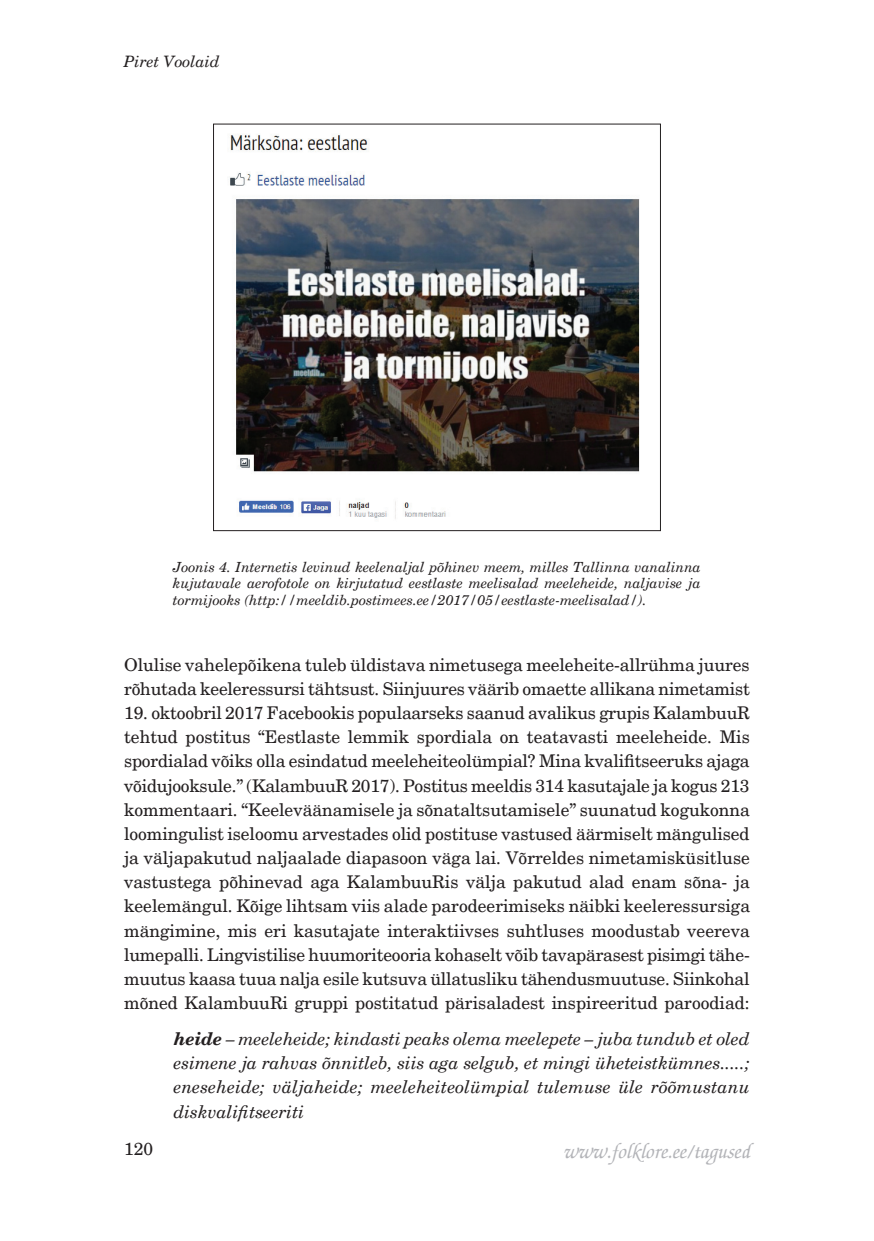
<style>
.page{position:relative;width:874px;height:1241px;background:#fff}
.page>*{position:absolute;margin:0;border:0;box-sizing:border-box;transform-origin:0 0}
.t1{font:italic 500 21px "Zapf Chancery";color:#b2b3b7}
.t2{font:17.5px/24.2px "New Century Schlbk";color:#231f20}
.t3{font:italic 17.5px/24.2px "New Century Schlbk";letter-spacing:.01em;color:#231f20;text-align:justify}
.t4{font:italic 15.75px "New Century Schlbk";color:#231f20}
.t5{font:italic 14px/16.8px "New Century Schlbk";color:#231f20;text-align:justify}
.s1{font-weight:700}
</style>
<div class="page">
<img style="left:230px;top:135px;width:410px;height:384px">
<p class="t4" style="left:124px;top:52px;width:97px">Piret Voolaid</p>
<p class="t5" style="left:173px;top:558px;width:529px">Joonis 4. Internetis levinud keelenaljal põhinev meem, milles Tallinna vanalinna kujutavale aerofotole on kirjutatud eestlaste meelisalad meeleheide, naljavise ja tormijooks (http://meeldib.postimees.ee/2017/05/eestlaste-meelisalad/).</p>
<p class="t2" style="left:124px;top:652px;width:627px">Olulise vahelepõikena tuleb üldistava nimetusega meeleheite-allrühma juures rõhutada keeleressursi tähtsust. Siinjuures väärib omaette allikana nimetamist</p>
<p class="t2" style="left:124px;top:700px;width:627px;text-align:justify">19. oktoobril 2017 Facebookis populaarseks saanud avalikus grupis KalambuuR tehtud postitus “Eestlaste lemmik spordiala on teatavasti meeleheide. Mis spordialad võiks olla esindatud meeleheiteolümpial? Mina kvalifitseeruks ajaga võidujooksule.” (KalambuuR 2017). Postitus meeldis 314 kasutajale ja kogus 213 kommentaari. “Keeleväänamisele ja sõnataltsutamisele” suunatud kogukonna loomingulist iseloomu arvestades olid postituse vastused äärmiselt mängulised ja väljapakutud naljaalade diapasoon väga lai. Võrreldes nimetamisküsitluse vastustega põhinevad aga KalambuuRis välja pakutud alad enam sõna- ja keelemängul. Kõige lihtsam viis alade parodeerimiseks näibki keeleressursiga mängimine, mis eri kasutajate interaktiivses suhtluses moodustab veereva lumepalli. Lingvistilise huumoriteooria kohaselt võib tavapärasest pisimgi tähe&shy;muutus kaasa tuua nalja esile kutsuva üllatusliku tähendusmuutuse. Siinkohal mõned KalambuuRi gruppi postitatud pärisaladest inspireeritud paroodiad:</p>
<p class="t3" style="left:174px;top:1026px;width:577px"><span class="s1">heide</span> – meeleheide; kindasti peaks olema meelepete – juba tundub et oled esimene ja rahvas õnnitleb, siis aga selgub, et mingi üheteistkümnes.....; eneseheide; väljaheide; meeleheiteolümpial tulemuse üle rõõmustanu diskvalifitseeriti</p>
<p class="t2" style="left:124px;top:1136px;width:31px">120</p>
<p class="t1" style="left:562px;top:1137px;width:188px">www.folklore.ee/tagused</p>
</div>
